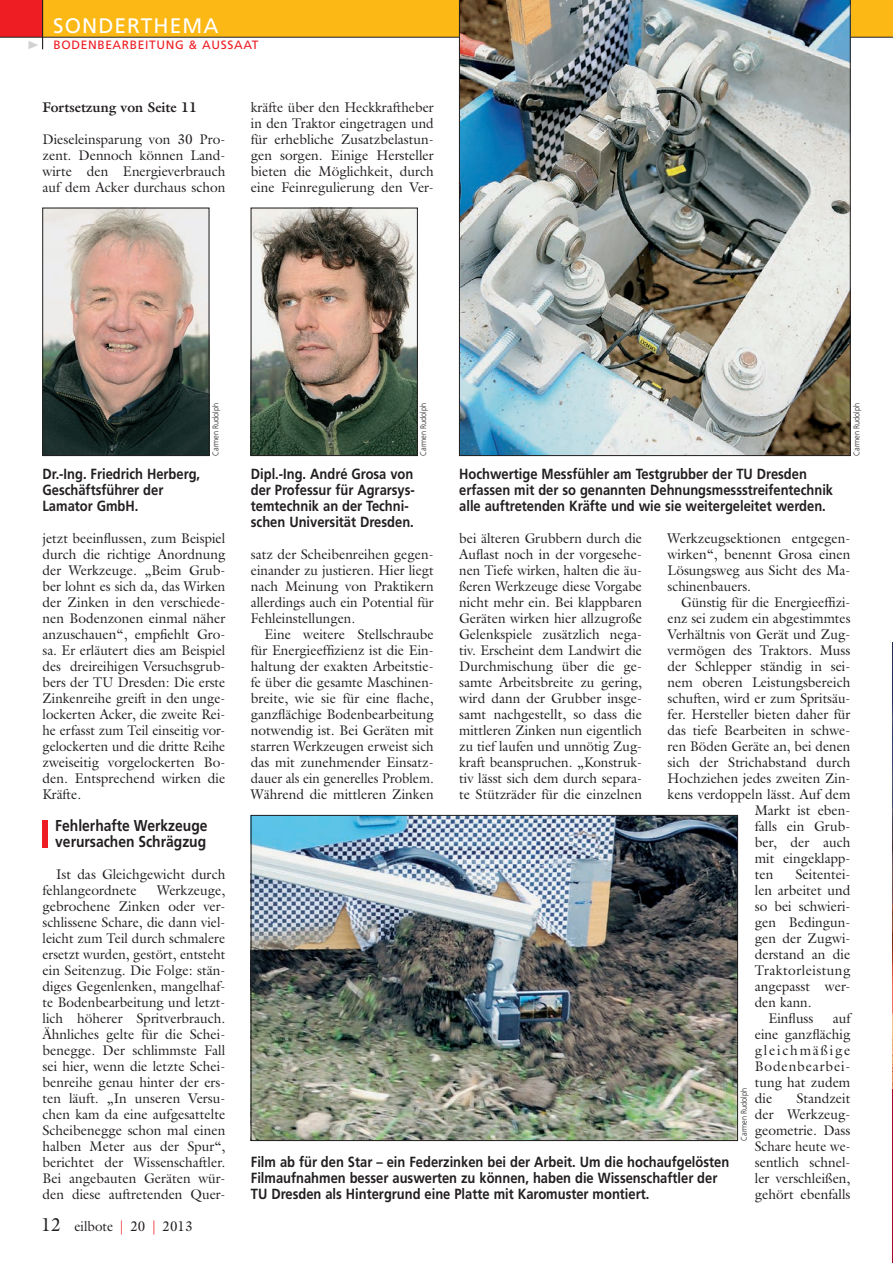
<style>
.page{position:relative;width:893px;height:1263px;background:#fff}
.page>*{position:absolute;margin:0;border:0;box-sizing:border-box;transform-origin:0 0}
.t1{font:21px "Frutiger LT";letter-spacing:.05em;color:#fff}
.t2{font:700 15.75px/16px "Frutiger LT";color:#231f20;scale:.88 1}
.t3{font:700 14.7px/16px "Frutiger LT";color:#231f20;scale:.88 1}
.t4{font:14.1px/16px "Galliard LT";color:#231f20;text-align:justify}
.t5{font:14.1px/16px "Galliard LT";color:#231f20;text-align:justify;scale:.96 1}
.t6{font:14.1px "Galliard LT";color:#231f20;scale:.95 1}
.t7{font:700 14.1px "Galliard";color:#231f20;scale:.95 1}
.t8{font:14.1px "Galliard LT";letter-spacing:.03em;color:#231f20}
.t9{font:12px "Frutiger LT";letter-spacing:.05em;color:#ee1d23}
.t10{font:300 8.25px "Frutiger LT";color:#231f20;scale:.88 1}
.s1{font-size:18.75px}
.s2{color:#ee1d23}
</style>
<div class="page">
<div style="left:0;top:0;width:893px;height:37px;background:#fcb814"></div>
<div style="left:0;top:0;width:43px;height:37px;background:#ee1d23"></div>
<svg style="left:28px;top:41px;width:10px;height:8px"></svg>
<hr style="left:42px;top:0;width:1px;height:49px;background:#231f20">
<hr style="left:0;top:37px;width:893px;height:1px;background:#231f20">
<img style="left:45px;top:210px;width:162px;height:244px">
<div style="left:43px;top:208px;width:166px;height:248px;border:1px solid #231f20"></div>
<img style="left:253px;top:210px;width:163px;height:244px">
<div style="left:251px;top:208px;width:167px;height:248px;border:1px solid #231f20"></div>
<img style="left:459px;top:0;width:391px;height:456px">
<img style="left:253px;top:817px;width:483px;height:322px">
<div style="left:251px;top:815px;width:487px;height:326px;border:1px solid #231f20"></div>
<img style="left:892px;top:642px;width:1px;height:447px">
<svg style="left:892px;top:1089px;width:1px;height:174px"></svg>
<div style="left:43px;top:820px;width:5px;height:27px;background:#ee1d23"></div>
<h1 class="t1" style="left:53px;top:14px;width:167px">SONDERTHEMA</h1>
<p class="t9" style="left:54px;top:38px;width:206px">BODENBEARBEITUNG &amp; AUSSAAT</p>
<p class="t7" style="left:43px;top:98px;width:164px">Fortsetzung von Seite 11</p>
<p class="t4" style="left:43px;top:131px;width:184px">Dieseleinsparung von 30 Pro&shy;zent. Dennoch können Land&shy;wirte den Energieverbrauch auf dem Acker durchaus schon</p>
<p class="t5" style="left:251px;top:99px;width:192px">kräfte über den Heckkraftheber in den Traktor eingetragen und für erhebliche Zusatzbelastun&shy;gen sorgen. Einige Hersteller bieten die Möglichkeit, durch eine Feinregulierung den Ver-</p>
<p class="t10" style="left:211px;top:456px;width:61px;rotate:-90deg">Carmen Rudolph</p>
<p class="t10" style="left:419px;top:456px;width:61px;rotate:-90deg">Carmen Rudolph</p>
<p class="t10" style="left:852px;top:456px;width:61px;rotate:-90deg">Carmen Rudolph</p>
<p class="t3" style="left:43px;top:466px;width:181px">Dr.-Ing. Friedrich Herberg,<br>Geschäftsführer der<br>Lamator GmbH.</p>
<p class="t3" style="left:251px;top:466px;width:188px">Dipl.-Ing. André Grosa von der Professur für Agrarsys&shy;temtechnik an der Techni&shy;schen Universität Dresden.</p>
<p class="t3" style="left:459px;top:466px;width:426px">Hochwertige Messfühler am Testgrubber der TU Dresden erfassen mit der so genannten Dehnungsmessstreifentechnik alle auftretenden Kräfte und wie sie weitergeleitet werden.</p>
<p class="t5" style="left:43px;top:530px;width:192px">jetzt beeinflussen, zum Beispiel durch die richtige Anordnung der Werkzeuge. „Beim Grub&shy;ber lohnt es sich da, das Wirken der Zinken in den verschiede&shy;nen Bodenzonen einmal näher anzuschauen“, empfiehlt Gro&shy;sa. Er erläutert dies am Beispiel des dreireihigen Versuchsgrub&shy;bers der TU Dresden: Die erste Zinkenreihe greift in den unge&shy;lockerten Acker, die zweite Rei&shy;he erfasst zum Teil einseitig vor&shy;gelockerten und die dritte Reihe zweiseitig vorgelockerten Bo&shy;den. Entsprechend wirken die Kräfte.</p>
<p class="t2" style="left:55px;top:818px;width:175px">Fehlerhafte Werkzeuge verursachen Schrägzug</p>
<p class="t4" style="left:43px;top:866px;width:184px;text-indent:14px">Ist das Gleichgewicht durch fehlangeordnete</p>
<p class="t4" style="left:43px;top:882px;width:184px;text-indent:115px">Werkzeuge, gebrochene Zinken oder ver&shy;schlissene Schare, die dann viel&shy;leicht zum Teil durch schmalere ersetzt wurden, gestört, entsteht ein Seitenzug. Die Folge: stän&shy;diges Gegenlenken, mangelhaf&shy;te Bodenbearbeitung und letzt&shy;lich höherer Spritverbrauch.<br>Ähnliches gelte für die Schei&shy;benegge. Der schlimmste Fall sei hier, wenn die letzte Schei&shy;benreihe genau hinter der ers&shy;ten läuft. „In unseren Versu&shy;chen kam da eine aufgesattelte Scheibenegge schon mal einen halben Meter aus der Spur“, berichtet der Wissenschaftler.<br>Bei angebauten Geräten wür&shy;den diese auftretenden Quer-</p>
<p class="t6" style="left:41px;top:1217px;width:161px"><span class="s1">12</span> eilbote <span class="s2">|</span> 20 <span class="s2">|</span> 2013</p>
<p class="t5" style="left:459px;top:530px;width:192px">bei älteren Grubbern durch die Auflast noch in der vorgesehe&shy;nen Tiefe wirken, halten die äu&shy;ßeren Werkzeuge diese Vorgabe nicht mehr ein. Bei klappbaren Geräten wirken hier allzugroße Gelenkspiele zusätzlich nega&shy;tiv. Erscheint dem Landwirt die Durchmischung über die ge&shy;samte Arbeitsbreite zu gering, wird dann der Grubber insge&shy;samt nachgestellt, so dass die mittleren Zinken nun eigentlich zu tief laufen und unnötig Zug&shy;kraft beanspruchen. „Konstruk&shy;tiv lässt sich dem durch separa&shy;te Stützräder für die einzelnen</p>
<p class="t4" style="left:668px;top:530px;width:184px">Werkzeugsektionen entgegen&shy;wirken“, benennt Grosa einen Lösungsweg aus Sicht des Ma&shy;schinenbauers.</p>
<p class="t4" style="left:251px;top:546px;width:184px">satz der Scheibenreihen gegen&shy;einander zu justieren. Hier liegt nach Meinung von Praktikern allerdings auch ein Potential für Fehleinstellungen.</p>
<p class="t4" style="left:251px;top:626px;width:184px;text-indent:14px">Eine weitere Stellschraube für Energieeffizienz ist die Ein&shy;haltung der exakten Arbeitstie&shy;fe über die gesamte Maschinen&shy;breite, wie sie für eine flache, ganzflächige Bodenbearbeitung notwendig ist. Bei Geräten mit starren Werkzeugen erweist sich das mit zunehmender Einsatz&shy;dauer als ein generelles Problem.<br>Während die mittleren Zinken</p>
<p class="t6" style="left:681px;top:594px;width:180px">Günstig für die Energieeffizi-</p>
<p class="t6" style="left:668px;top:610px;width:194px">enz sei zudem ein abgestimmtes</p>
<p class="t4" style="left:668px;top:626px;width:184px">Verhältnis von Gerät und Zug-</p>
<p class="t4" style="left:668px;top:642px;width:184px">vermögen des Traktors. Muss</p>
<p class="t4" style="left:668px;top:658px;width:184px">der Schlepper ständig in sei-</p>
<p class="t4" style="left:668px;top:674px;width:184px">nem oberen Leistungsbereich</p>
<p class="t5" style="left:668px;top:690px;width:192px">schuften, wird er zum Spritsäu-</p>
<p class="t4" style="left:668px;top:706px;width:184px">fer. Hersteller bieten daher für</p>
<p class="t4" style="left:668px;top:722px;width:184px">das tiefe Bearbeiten in schwe-</p>
<p class="t6" style="left:668px;top:738px;width:194px">ren Böden Geräte an, bei denen</p>
<p class="t4" style="left:668px;top:754px;width:184px">sich der Strichabstand durch</p>
<p class="t5" style="left:668px;top:770px;width:192px">Hochziehen jedes zweiten Zin-</p>
<p class="t4" style="left:668px;top:786px;width:184px">kens verdoppeln lässt. Auf dem</p>
<p class="t4" style="left:755px;top:802px;width:97px">Markt ist eben-</p>
<p class="t4" style="left:755px;top:818px;width:97px">falls ein Grub-</p>
<p class="t4" style="left:755px;top:834px;width:97px">ber, der auch</p>
<p class="t4" style="left:755px;top:850px;width:97px">mit eingeklapp-</p>
<p class="t4" style="left:755px;top:866px;width:20px">ten</p>
<p class="t4" style="left:795px;top:866px;width:56px">Seitentei-</p>
<p class="t4" style="left:755px;top:882px;width:97px">len arbeitet und</p>
<p class="t4" style="left:755px;top:898px;width:97px">so bei schwieri-</p>
<p class="t4" style="left:755px;top:914px;width:97px">gen Bedingun-</p>
<p class="t4" style="left:755px;top:930px;width:97px">gen der Zugwi-</p>
<p class="t4" style="left:755px;top:946px;width:97px">derstand an die</p>
<p class="t8" style="left:755px;top:961px;width:97px">Traktorleistung</p>
<p class="t4" style="left:755px;top:978px;width:97px">angepasst wer-</p>
<p class="t6" style="left:755px;top:993px;width:61px">den kann.</p>
<p class="t4" style="left:768px;top:1010px;width:47px">Einfluss</p>
<p class="t4" style="left:755px;top:1010px;width:97px;text-indent:78px">auf eine ganzflächig gleichmäßige Bodenbearbei&shy;tung hat zudem die</p>
<p class="t10" style="left:739px;top:1141px;width:61px;rotate:-90deg">Carmen Rudolph</p>
<p class="t4" style="left:755px;top:1090px;width:97px;text-indent:42px">Standzeit der Werkzeug&shy;geometrie. Dass Schare heute we&shy;sentlich schnel&shy;ler verschleißen, gehört ebenfalls</p>
<p class="t3" style="left:251px;top:1154px;width:545px">Film ab für den Star – ein Federzinken bei der Arbeit. Um die hochaufgelösten<br>Filmaufnahmen besser auswerten zu können, haben die Wissenschaftler der<br>TU Dresden als Hintergrund eine Platte mit Karomuster montiert.</p>
</div>
